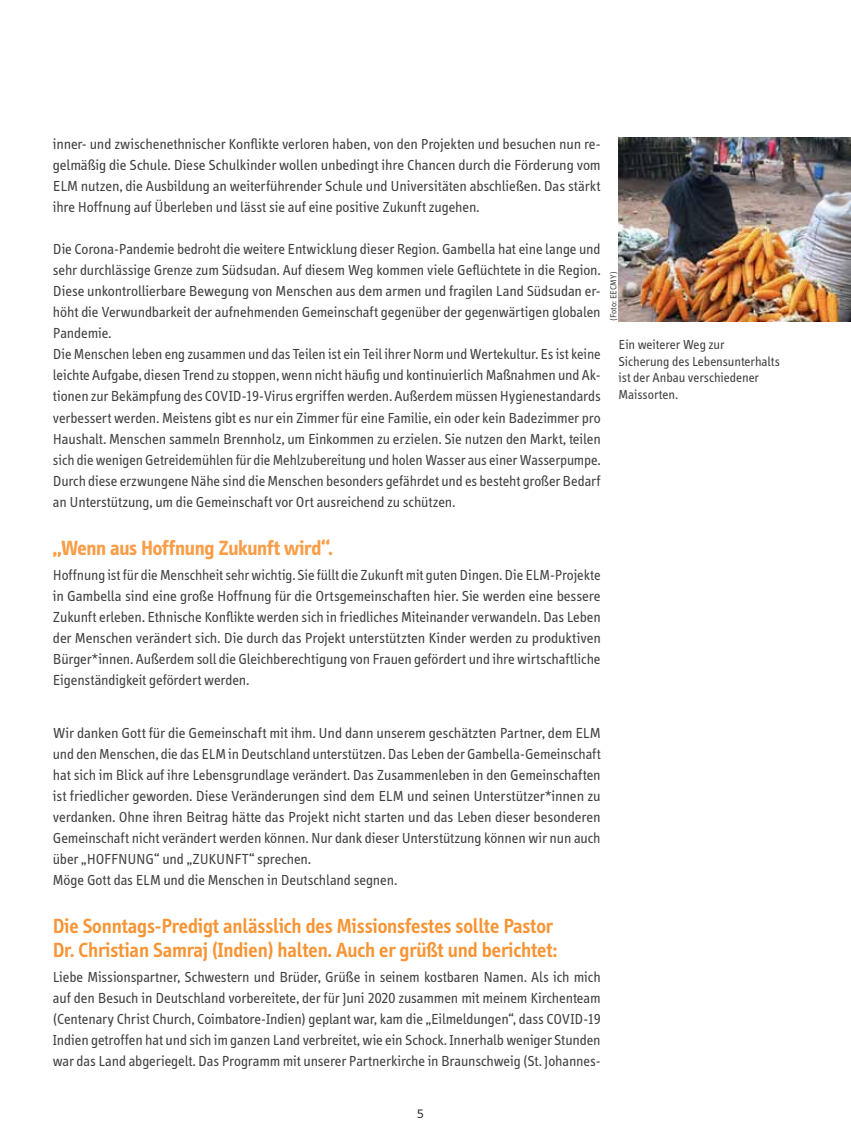
<style>
.page{position:relative;width:851px;height:1148px;background:#fff}
.page>*{position:absolute;margin:0;border:0;box-sizing:border-box;transform-origin:0 0}
.t1{font:600 21px/24px "Info";color:#f79433}
.t2{font:700 21px "Info";letter-spacing:-.005em;color:#f99d46}
.t3{font:15px/21px "Info";color:#404041;text-align:justify}
.t4{font:13.5px/16.5px "Info";color:#404041}
.t5{font:12px "Monitor";color:#231f20}
.t6{font:9px "Info";letter-spacing:.02em;color:#404041}
</style>
<div class="page">
<img style="left:618px;top:138px;width:232px;height:183px">
<p class="t3" style="left:53px;top:135px;width:549px">inner- und zwischenethnischer Konflikte verloren haben, von den Projekten und besuchen nun re&shy;gelmäßig die Schule. Diese Schulkinder wollen unbedingt ihre Chancen durch die Förderung vom ELM nutzen, die Ausbildung an weiterführender Schule und Universitäten abschließen. Das stärkt ihre Hoffnung auf Überleben und lässt sie auf eine positive Zukunft zugehen.</p>
<p class="t3" style="left:53px;top:240px;width:549px;text-align:left">Die Corona-Pandemie bedroht die weitere Entwicklung dieser Region. Gambella hat eine lange und sehr durchlässige Grenze zum Südsudan. Auf diesem Weg kommen viele Geflüchtete in die Region.<br>Diese unkontrollierbare Bewegung von Menschen aus dem armen und fragilen Land Südsudan er&shy;höht die Verwundbarkeit der aufnehmenden Gemeinschaft gegenüber der gegenwärtigen globalen Pandemie.<br>Die Menschen leben eng zusammen und das Teilen ist ein Teil ihrer Norm und Wertekultur. Es ist keine leichte Aufgabe, diesen Trend zu stoppen, wenn nicht häufig und kontinuierlich Maßnahmen und Ak&shy;tionen zur Bekämpfung des COVID-19-Virus ergriffen werden. Außerdem müssen Hygienestandards verbessert werden. Meistens gibt es nur ein Zimmer für eine Familie, ein oder kein Badezimmer pro Haushalt. Menschen sammeln Brennholz, um Einkommen zu erzielen. Sie nutzen den Markt, teilen sich die wenigen Getreidemühlen für die Mehlzubereitung und holen Wasser aus einer Wasserpumpe.<br>Durch diese erzwungene Nähe sind die Menschen besonders gefährdet und es besteht großer Bedarf an Unterstützung, um die Gemeinschaft vor Ort ausreichend zu schützen.</p>
<h1 class="t2" style="left:53px;top:539px;width:281px">„Wenn aus Hoffnung Zukunft wird“.</h1>
<p class="t3" style="left:53px;top:565px;width:549px">Hoffnung ist für die Menschheit sehr wichtig. Sie füllt die Zukunft mit guten Dingen. Die ELM-Projekte in Gambella sind eine große Hoffnung für die Ortsgemeinschaften hier. Sie werden eine bessere Zukunft erleben. Ethnische Konflikte werden sich in friedliches Miteinander verwandeln. Das Leben der Menschen verändert sich. Die durch das Projekt unterstützten Kinder werden zu produktiven Bürger*innen. Außerdem soll die Gleichberechtigung von Frauen gefördert und ihre wirtschaftliche Eigenständigkeit gefördert werden.</p>
<p class="t3" style="left:53px;top:723px;width:549px;text-align:left">Wir danken Gott für die Gemeinschaft mit ihm. Und dann unserem geschätzten Partner, dem ELM und den Menschen, die das ELM in Deutschland unterstützen. Das Leben der Gambella-Gemeinschaft hat sich im Blick auf ihre Lebensgrundlage verändert. Das Zusammenleben in den Gemeinschaften ist friedlicher geworden. Diese Veränderungen sind dem ELM und seinen Unterstützer*innen zu verdanken. Ohne ihren Beitrag hätte das Projekt nicht starten und das Leben dieser besonderen Gemeinschaft nicht verändert werden können. Nur dank dieser Unterstützung können wir nun auch über „HOFFNUNG“ und „ZUKUNFT“ sprechen.<br>Möge Gott das ELM und die Menschen in Deutschland segnen.</p>
<h1 class="t1" style="left:53px;top:915px;width:505px">Die Sonntags-Predigt anlässlich des Missionsfestes sollte Pastor<br>Dr. Christian Samraj (Indien) halten. Auch er grüßt und berichtet:</h1>
<p class="t3" style="left:53px;top:967px;width:549px">Liebe Missionspartner, Schwestern und Brüder, Grüße in seinem kostbaren Namen. Als ich mich auf den Besuch in Deutschland vorbereitete, der für Juni 2020 zusammen mit meinem Kirchenteam (Centenary Christ Church, Coimbatore-Indien) geplant war, kam die „Eilmeldungen“, dass COVID-19<br>Indien getroffen hat und sich im ganzen Land verbreitet, wie ein Schock. Innerhalb weniger Stunden war das Land abgeriegelt. Das Programm mit unserer Partnerkirche in Braunschweig (St. Johannes-</p>
<p class="t6" style="left:609px;top:321px;width:51px;rotate:-90deg">(Foto: EECMY)</p>
<p class="t4" style="left:618px;top:337px;width:163px">Ein weiterer Weg zur<br>Sicherung des Lebensunterhalts ist der Anbau verschiedener<br>Maissorten.</p>
<p class="t5" style="left:417px;top:1106px;width:9px">5</p>
</div>
